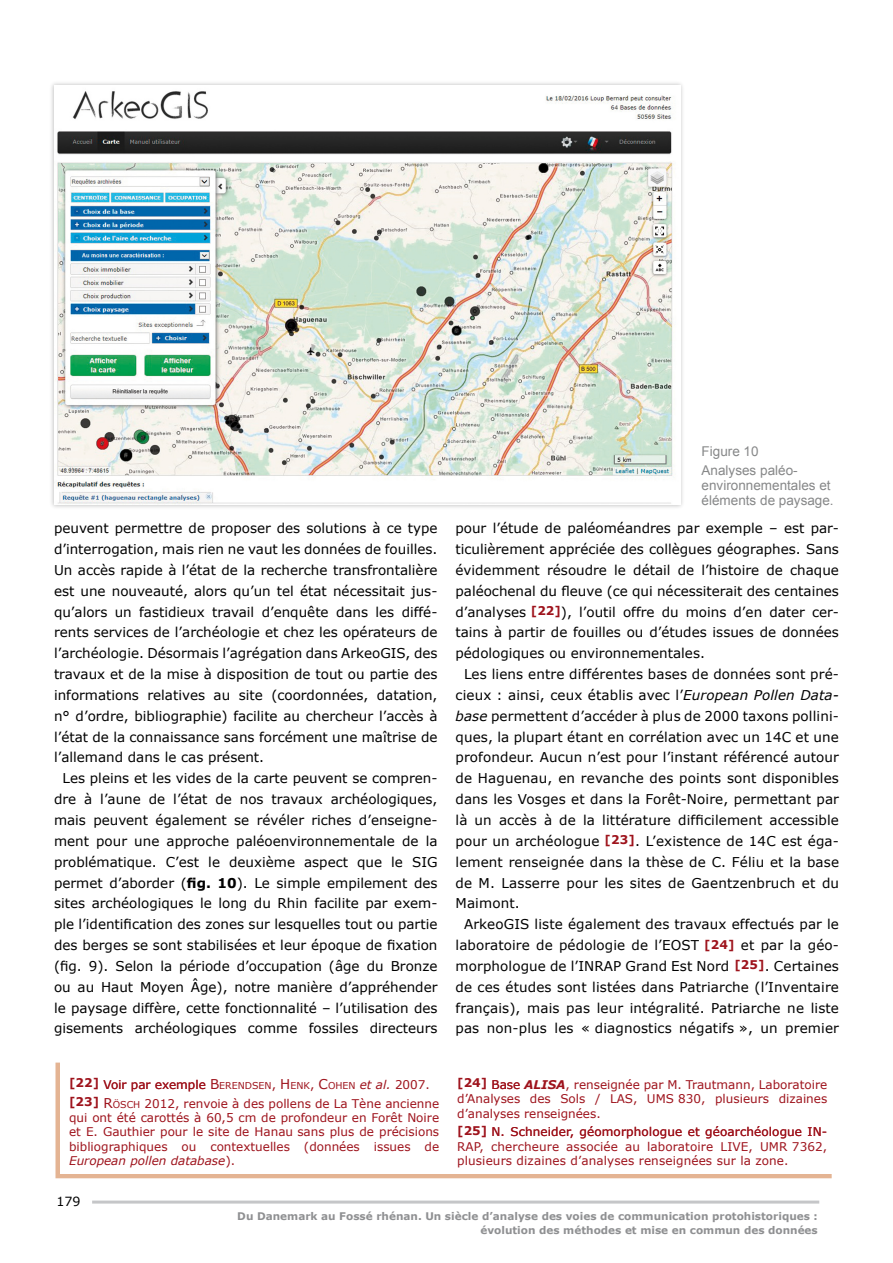
<style>
.page{position:relative;width:893px;height:1263px;background:#fff}
.page>*{position:absolute;margin:0;border:0;box-sizing:border-box;transform-origin:0 0}
.t1{font:13.5px/20.9px "Verdana";color:#000;text-align:justify}
.t2{font:13.5px/15px "Arial";color:#878889}
.t3{font:12.6px "Verdana";color:#000}
.t4{font:12px/14.4px "Verdana";color:#9e131c;text-align:justify}
.t5{font:700 10.5px/13.5px "Verdana";color:#8f9092;text-align:right}
.s1{font-weight:700}
.s2{font-size:13.5px}
.s3{font-size:9.45px}
.s4{font-style:italic}
.s5{font-weight:700;font-size:12px;color:#9e131c}
.s6{font-weight:700;font-style:italic}
</style>
<div class="page">
<hr style="left:92px;top:1200px;width:727px;height:3px;background:#c5c6c8">
<div style="left:49px;top:80px;width:636px;height:430px;background:#000;opacity:.25"></div>
<img style="left:54px;top:85px;width:626px;height:420px">
<div style="left:55px;top:1061px;width:787px;height:119px;background:#c96928;opacity:.5"></div>
<div style="left:61px;top:1059px;width:775px;height:115px;background:#fff"></div>
<p class="t1" style="left:54px;top:518px;width:385px">peuvent permettre de proposer des solutions à ce type d’interrogation, mais rien ne vaut les données de fouilles.<br>Un accès rapide à l’état de la recherche transfrontalière est une nouveauté, alors qu’un tel état nécessitait jus&shy;qu’alors un fastidieux travail d’enquête dans les diffé&shy;rents services de l’archéologie et chez les opérateurs de l’archéologie. Désormais l’agrégation dans ArkeoGIS, des travaux et de la mise à disposition de tout ou partie des informations relatives au site (coordonnées, datation, n° d’ordre, bibliographie) facilite au chercheur l’accès à l’état de la connaissance sans forcément une maîtrise de l’allemand dans le cas présent.</p>
<p class="t1" style="left:54px;top:768px;width:385px;text-indent:9px">Les pleins et les vides de la carte peuvent se compren&shy;dre à l’aune de l’état de nos travaux archéologiques, mais peuvent également se révéler riches d’enseigne&shy;ment pour une approche paléoenvironnementale de la problématique. C’est le deuxième aspect que le SIG permet d’aborder (<span class="s1">fig. 10</span>). Le simple empilement des sites archéologiques le long du Rhin facilite par exem&shy;ple l’identification des zones sur lesquelles tout ou partie des berges se sont stabilisées et leur époque de fixation (fig. 9). Selon la période d’occupation (âge du Bronze ou au Haut Moyen Âge), notre manière d’appréhender le paysage diffère, cette fonctionnalité – l’utilisation des gisements archéologiques comme fossiles directeurs</p>
<p class="t4" style="left:69px;top:1077px;width:362px"><span class="s1">[22]</span> Voir par exemple <span class="s2">B</span><span class="s3">erendsen</span>, <span class="s2">H</span> <span class="s3">enk</span>, <span class="s2">C</span><span class="s3">ohen</span> <span class="s4">et al.</span> 2007.</p>
<p class="t4" style="left:69px;top:1096px;width:372px"><span class="s1">[23]</span> <span class="s2">R</span><span class="s3">ösch</span> 2012, renvoie à des pollens de La Tène ancienne qui ont été carottés à 60,5 cm de profondeur en Forêt Noire et E. Gauthier pour le site de Hanau sans plus de précisions bibliographiques ou contextuelles (données issues de <span class="s4">European pollen database</span>).</p>
<p class="t3" style="left:57px;top:1192px;width:26px">179</p>
<p class="t2" style="left:702px;top:444px;width:59px">Figure 10</p>
<p class="t2" style="left:702px;top:463px;width:134px">Analyses paléo&shy;environnementales et éléments de paysage.</p>
<p class="t1" style="left:455px;top:518px;width:385px">pour l’étude de paléoméandres par exemple – est par&shy;ticulièrement appréciée des collègues géographes. Sans évidemment résoudre le détail de l’histoire de chaque paléochenal du fleuve (ce qui nécessiterait des centaines d’analyses <span class="s5">[22]</span>), l’outil offre du moins d’en dater cer&shy;tains à partir de fouilles ou d’études issues de données pédologiques ou environnementales.</p>
<p class="t1" style="left:455px;top:664px;width:385px;text-indent:9px">Les liens entre différentes bases de données sont pré&shy;cieux : ainsi, ceux établis avec l’<span class="s4">European Pollen Data&shy;base</span> permettent d’accéder à plus de 2000 taxons pollini&shy;ques, la plupart étant en corrélation avec un 14C et une profondeur. Aucun n’est pour l’instant référencé autour de Haguenau, en revanche des points sont disponibles dans les Vosges et dans la Forêt-Noire, permettant par là un accès à de la littérature difficilement accessible pour un archéologue <span class="s5">[23]</span>. L’existence de 14C est éga&shy;lement renseignée dans la thèse de C. Féliu et la base de M. Lasserre pour les sites de Gaentzenbruch et du Maimont.</p>
<p class="t1" style="left:455px;top:914px;width:385px;text-indent:9px">ArkeoGIS liste également des travaux effectués par le laboratoire de pédologie de l’EOST <span class="s5">[24]</span> et par la géo&shy;morphologue de l’INRAP Grand Est Nord <span class="s5">[25]</span>. Certaines de ces études sont listées dans Patriarche (l’Inventaire français), mais pas leur intégralité. Patriarche ne liste pas non-plus les « diagnostics négatifs », un premier</p>
<p class="t4" style="left:457px;top:1077px;width:372px"><span class="s1">[24]</span> Base <span class="s6">ALISA</span>, renseignée par M. Trautmann, Laboratoire d’Analyses des Sols / LAS, UMS 830, plusieurs dizaines d’analyses renseignées.</p>
<p class="t4" style="left:457px;top:1125px;width:372px"><span class="s1">[25]</span> N. Schneider, géomorphologue et géoarchéologue IN-RAP, chercheure associée au laboratoire LIVE, UMR 7362, plusieurs dizaines d’analyses renseignées sur la zone.</p>
<p class="t5" style="left:237px;top:1209px;width:582px">Du Danemark au Fossé rhénan. Un siècle d’analyse des voies de communication protohistoriques : évolution des méthodes et mise en commun des données</p>
</div>
